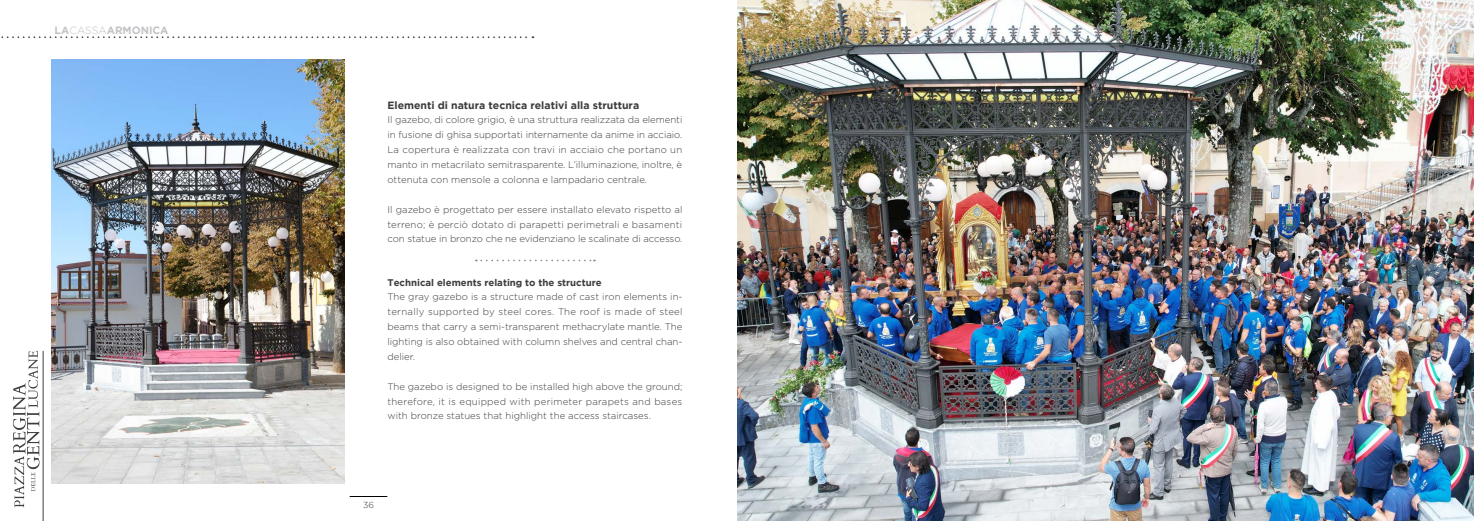
<style>
.page{position:relative;width:1474px;height:521px;background:#fff}
.page>*{position:absolute;margin:0;border:0;box-sizing:border-box;transform-origin:0 0}
.t1{font:700 10.5px "Gotham";color:#3e3e3f}
.t2{font:700 10.5px "Gotham";color:#c2c3c6}
.Stile_di_paragrafo_1{font:300 9.62px/14.9px "Gotham";letter-spacing:-.005em;color:#3e3e3f;text-align:justify}
.Stile_di_paragrafo_1-2{font:700 9.62px "Gotham";color:#3e3e3f}
.t3{font:300 8.75px "Gotham";color:#3e3e3f}
.s1{font-weight:300}
</style>
<div class="page">
<hr style="left:43px;top:351px;width:1px;height:170px;background:#3e3e3f">
<svg style="left:13px;top:351px;width:27px;height:157px"></svg>
<hr style="left:350px;top:496px;width:37px;height:1px;background:#000">
<svg style="left:1px;top:36px;width:532px;height:2px"></svg>
<svg style="left:476px;top:260px;width:119px;height:1px"></svg>
<img style="left:51px;top:60px;width:294px;height:424px">
<img style="left:737px;top:0;width:736px;height:521px">
<p class="t2" style="left:55px;top:24px;width:115px">LA<span class="s1">CASSA</span>ARMONICA</p>
<p class="t1" style="left:387px;top:99px;width:253px">Elementi di natura tecnica relativi alla struttura</p>
<p class="Stile_di_paragrafo_1" style="left:387px;top:112px;width:296px">Il gazebo, di colore grigio, è una struttura realizzata da elementi in fusione di ghisa supportati internamente da anime in acciaio.</p>
<p class="Stile_di_paragrafo_1" style="left:387px;top:142px;width:296px">La copertura è realizzata con travi in acciaio che portano un manto in metacrilato semitrasparente. L’illuminazione, inoltre, è ottenuta con mensole a colonna e lampadario centrale.</p>
<p class="Stile_di_paragrafo_1" style="left:387px;top:202px;width:296px">Il gazebo è progettato per essere installato elevato rispetto al terreno; è perciò dotato di parapetti perimetrali e basamenti con statue in bronzo che ne evidenziano le scalinate di accesso.</p>
<p class="Stile_di_paragrafo_1-2" style="left:387px;top:277px;width:216px">Technical elements relating to the structure</p>
<p class="Stile_di_paragrafo_1" style="left:387px;top:289px;width:296px">The gray gazebo is a structure made of cast iron elements in&shy;ternally supported by steel cores. The roof is made of steel beams that carry a semi-transparent methacrylate mantle. The lighting is also obtained with column shelves and central chan&shy;delier.</p>
<p class="Stile_di_paragrafo_1" style="left:387px;top:379px;width:296px">The gazebo is designed to be installed high above the ground; therefore, it is equipped with perimeter parapets and bases with bronze statues that highlight the access staircases.</p>
<p class="t3" style="left:363px;top:500px;width:12px">36</p>
</div>
